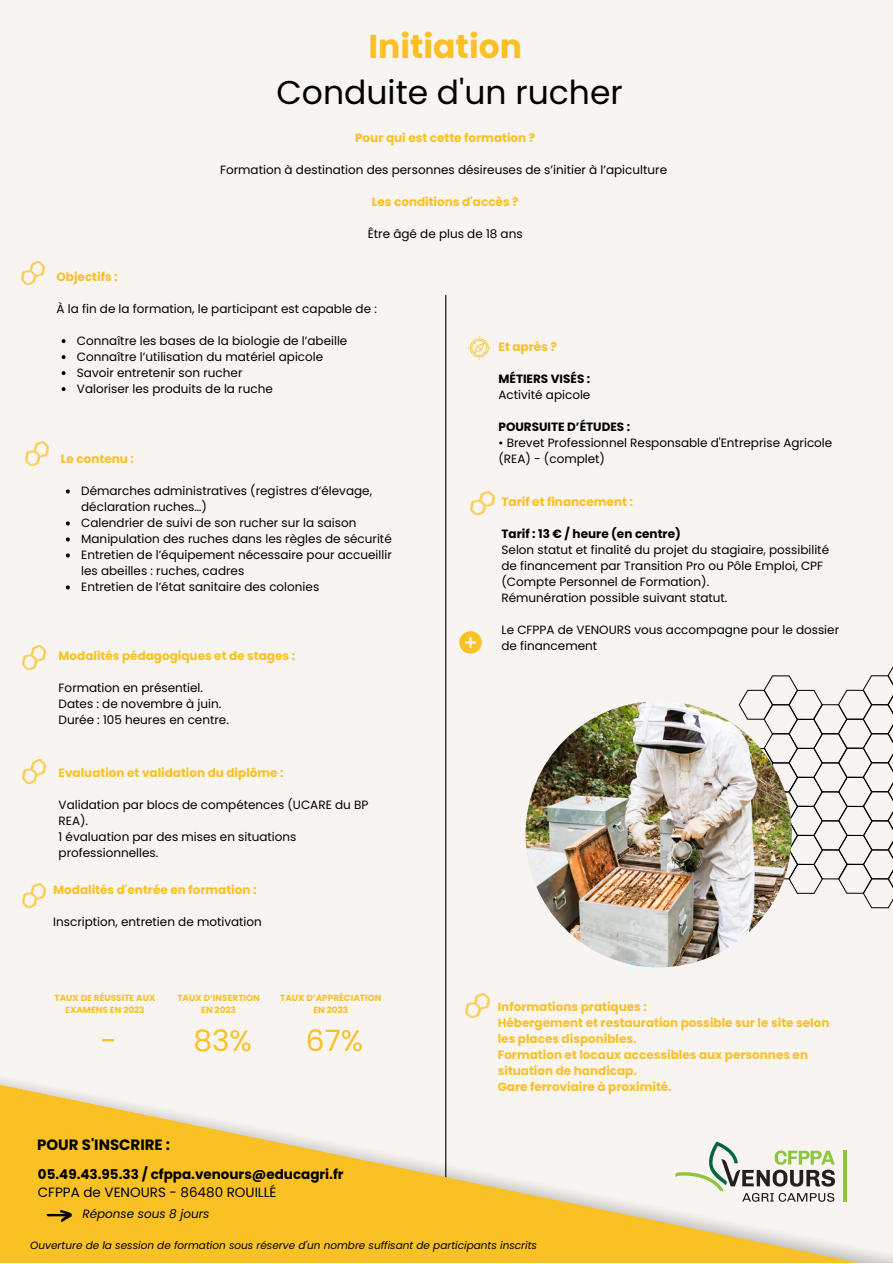
<style>
.page{position:relative;width:893px;height:1264px;background:#fff}
.page>*{position:absolute;margin:0;border:0;box-sizing:border-box;transform-origin:0 0}
.t1{font:33px "Poppins";color:#000}
.t2{font:700 33px "Poppins";color:#fac125}
.t3{font:29.55px "Poppins";color:#fac125}
.t4{font:700 15px "Poppins";color:#000}
.t5{font:700 13.5px "Poppins";color:#000}
.t6{font:13.5px "Poppins";color:#000}
.t7{font:12px/16px "Poppins";color:#000}
.t8{font:700 12px/16px "Poppins";color:#fac125}
.t9{font:700 12px "Poppins";color:#000}
.t10{font:italic 12px "Poppins";color:#000}
.t11{font:italic 10.5px "Poppins";color:#000}
.t12{font:700 8.85px/11.9px "Poppins";color:#fac125;text-align:center}
</style>
<div class="page">
<div style="left:0;top:0;width:892px;height:1262px;background:#f7f4f1"></div>
<hr style="left:445px;top:295px;width:1px;height:891px;background:#000">
<img style="left:22px;top:760px;width:24px;height:23px">
<img style="left:21px;top:261px;width:24px;height:24px">
<svg style="left:62px;top:339px;width:4px;height:4px"></svg>
<svg style="left:62px;top:355px;width:4px;height:4px"></svg>
<svg style="left:62px;top:371px;width:4px;height:4px"></svg>
<svg style="left:62px;top:387px;width:4px;height:4px"></svg>
<img style="left:25px;top:442px;width:24px;height:23px">
<svg style="left:66px;top:489px;width:4px;height:4px"></svg>
<svg style="left:66px;top:521px;width:4px;height:4px"></svg>
<svg style="left:66px;top:537px;width:4px;height:4px"></svg>
<svg style="left:66px;top:553px;width:4px;height:4px"></svg>
<svg style="left:66px;top:585px;width:4px;height:4px"></svg>
<img style="left:22px;top:645px;width:24px;height:24px">
<svg style="left:467px;top:336px;width:24px;height:24px"></svg>
<img style="left:22px;top:883px;width:24px;height:24px">
<img style="left:470px;top:491px;width:24px;height:24px">
<svg style="left:714px;top:668px;width:178px;height:240px"></svg>
<img style="left:525px;top:701px;width:266px;height:266px;border-radius:50%">
<svg style="left:459px;top:631px;width:22px;height:22px"></svg>
<img style="left:465px;top:993px;width:24px;height:24px">
<svg style="left:0;top:1055px;width:884px;height:207px"></svg>
<svg style="left:46px;top:1209px;width:26px;height:13px"></svg>
<h1 class="t2" style="left:368px;top:28px;width:155px">Initiation</h1>
<h1 class="t1" style="left:276px;top:74px;width:348px">Conduite d'un rucher</h1>
<p class="t8" style="left:355px;top:130px;width:182px">Pour qui est cette formation ?</p>
<p class="t7" style="left:220px;top:162px;width:448px">Formation à destination des personnes désireuses de s’initier à l’apiculture</p>
<p class="t8" style="left:372px;top:194px;width:148px">Les conditions d'accès ?</p>
<p class="t7" style="left:368px;top:226px;width:156px">Être âgé de plus de 18 ans</p>
<p class="t8" style="left:57px;top:269px;width:63px">Objectifs :</p>
<p class="t7" style="left:57px;top:301px;width:322px">À la fin de la formation, le participant est capable de :</p>
<p class="t7" style="left:77px;top:333px;width:272px">Connaître les bases de la biologie de l’abeille Connaître l’utilisation du matériel apicole Savoir entretenir son rucher<br>Valoriser les produits de la ruche</p>
<p class="t8" style="left:61px;top:451px;width:74px">Le contenu :</p>
<p class="t7" style="left:81px;top:483px;width:312px">Démarches administratives (registres d’élevage, déclaration ruches…)<br>Calendrier de suivi de son rucher sur la saison Manipulation des ruches dans les règles de sécurité Entretien de l’équipement nécessaire pour accueillir les abeilles : ruches, cadres<br>Entretien de l’état sanitaire des colonies</p>
<p class="t8" style="left:59px;top:647px;width:238px">Modalités pédagogiques et de stages :</p>
<p class="t7" style="left:59px;top:679px;width:172px">Formation en présentiel.<br>Dates : de novembre à juin.<br>Durée : 105 heures en centre.</p>
<p class="t8" style="left:59px;top:765px;width:226px">Evaluation et validation du diplôme :</p>
<p class="t7" style="left:59px;top:796px;width:311px">Validation par blocs de compétences (UCARE du BP<br>REA).<br>1 évaluation par des mises en situations professionnelles.</p>
<p class="t8" style="left:53px;top:882px;width:205px">Modalités d'entrée en formation :</p>
<p class="t7" style="left:53px;top:914px;width:210px">Inscription, entretien de motivation</p>
<p class="t12" style="left:54px;top:991px;width:102px">TAUX DE RÉUSSITE AUX<br>EXAMENS EN 2023</p>
<p class="t12" style="left:177px;top:991px;width:84px">TAUX D’INSERTION<br>EN 2023</p>
<p class="t12" style="left:280px;top:991px;width:103px">TAUX D’APPRÉCIATION<br>EN 2023</p>
<h2 class="t3" style="left:306px;top:1023px;width:59px">67%</h2>
<h2 class="t3" style="left:193px;top:1023px;width:60px">83%</h2>
<h2 class="t3" style="left:101px;top:1023px;width:18px">-</h2>
<p class="t4" style="left:37px;top:1135px;width:134px">POUR S'INSCRIRE :</p>
<p class="t6" style="left:38px;top:1184px;width:240px">CFPPA de VENOURS - 86480 ROUILLÉ</p>
<p class="t10" style="left:82px;top:1207px;width:129px">Réponse sous 8 jours</p>
<p class="t5" style="left:38px;top:1166px;width:307px">05.49.43.95.33 / cfppa.venours@educagri.fr</p>
<p class="t8" style="left:498px;top:339px;width:60px">Et après ?</p>
<p class="t9" style="left:498px;top:372px;width:93px">MÉTIERS VISÉS :</p>
<p class="t7" style="left:498px;top:387px;width:93px">Activité apicole</p>
<p class="t9" style="left:498px;top:420px;width:133px">POURSUITE D’ÉTUDES :</p>
<p class="t7" style="left:498px;top:435px;width:335px">• Brevet Professionnel Responsable d'Entreprise Agricole (REA) - (complet)</p>
<p class="t8" style="left:501px;top:494px;width:133px">Tarif et financement :</p>
<p class="t9" style="left:501px;top:527px;width:181px">Tarif : 13 € / heure (en centre)</p>
<p class="t7" style="left:501px;top:542px;width:329px">Selon statut et finalité du projet du stagiaire, possibilité de financement par Transition Pro ou Pôle Emploi, CPF (Compte Personnel de Formation).<br>Rémunération possible suivant statut.</p>
<p class="t7" style="left:501px;top:621px;width:339px">Le CFPPA de VENOURS vous accompagne pour le dossier de financement</p>
<p class="t8" style="left:497px;top:998px;width:333px">Informations pratiques :<br>Hébergement et restauration possible sur le site selon les places disponibles.<br>Formation et locaux accessibles aux personnes en situation de handicap.<br>Gare ferroviaire à proximité.</p>
<p class="t11" style="left:30px;top:1238px;width:508px">Ouverture de la session de formation sous réserve d'un nombre suffisant de participants inscrits</p>
</div>
